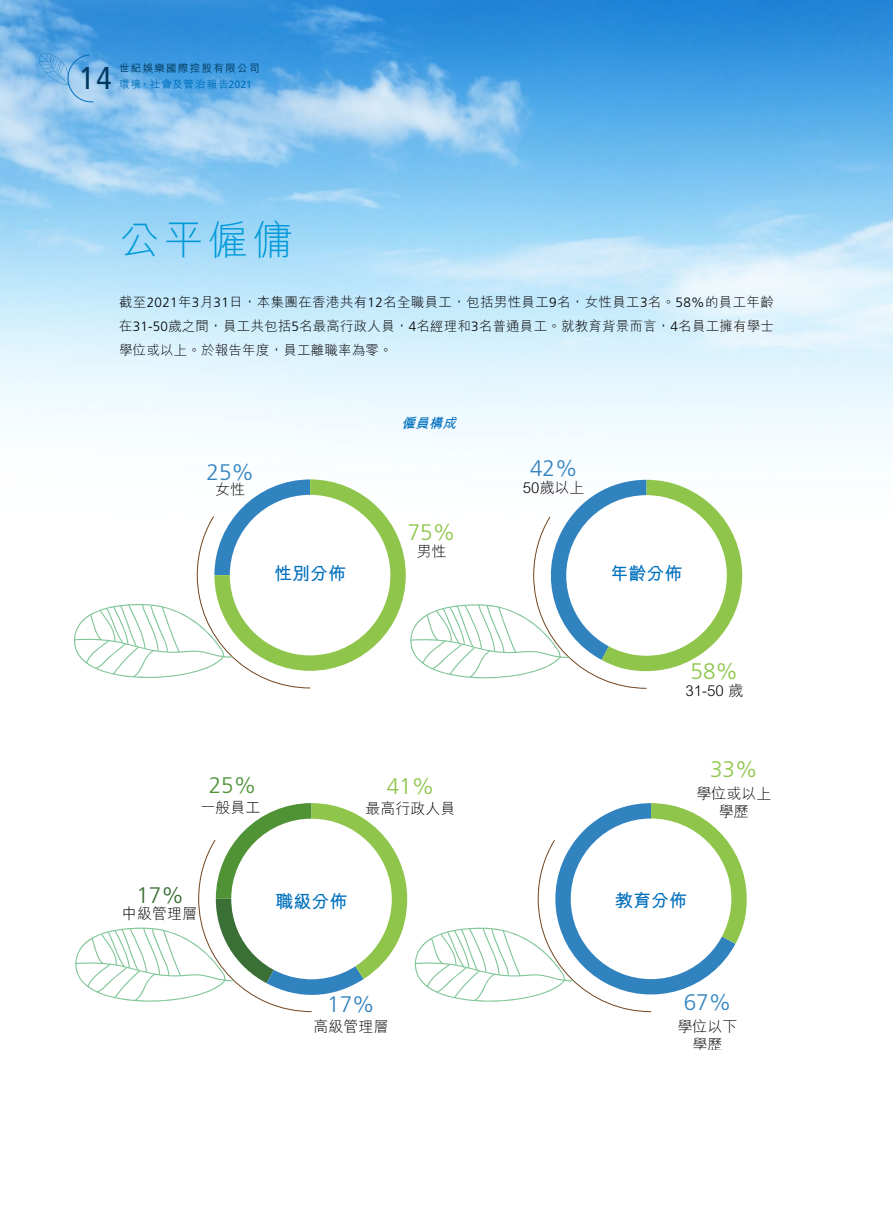
<style>
.page{position:relative;width:893px;height:1212px;background:#fff}
.page>*{position:absolute;margin:0;border:0;box-sizing:border-box;transform-origin:0 0}
.t1{font:300 40.5px "M Hei HK";color:#0099d9}
.t2{font:condensed 31.5px "Frutiger LT Std";color:#00395d}
.t3{font:300 22.5px "Frutiger LT Std";color:#8ec54a}
.t4{font:300 22.5px "Frutiger LT Std";color:#3183c0}
.t5{font:300 22.5px "Frutiger LT Std";color:#3a6f35}
.t6{font:300 22.5px "Frutiger LT Std";color:#509337}
.t7{font:700 18px "M Hei HK";color:#0070bd}
.t8{font:300 15px/18px "M Hei HK";color:#000;text-align:center}
.t9{font:300 13.5px/24px "M Hei HK";letter-spacing:.015em;color:#000;text-align:justify}
.t10{font:italic 700 13.5px "M Hei HK";color:#0070bd}
.t11{font:500 10.5px "M Hei HK";letter-spacing:.1em;color:#0070bd}
.t12{font:500 10.5px "M Hei HK";letter-spacing:.125em;color:#00395d}
.s1{font-family:"Frutiger LT Std";font-weight:400}
.s2{font-family:"Frutiger LT Std"}
</style>
<div class="page">
<img style="left:0;top:0;width:893px;height:576px">
<svg style="left:39px;top:53px;width:55px;height:50px;background:#85bde9"></svg>
<svg style="left:74px;top:479px;width:668px;height:210px"></svg>
<svg style="left:75px;top:803px;width:332px;height:209px"></svg>
<svg style="left:414px;top:803px;width:333px;height:209px"></svg>
<p class="t12" style="left:119px;top:61px;width:142px">世紀娛樂國際控股有限公司</p>
<h2 class="t2" style="left:80px;top:60px;width:33px">14</h2>
<p class="t11" style="left:119px;top:76px;width:134px">環境、社會及管治報告<span class="s1">2021</span></p>
<h1 class="t1" style="left:119px;top:212px;width:176px">公平僱傭</h1>
<p class="t9" style="left:119px;top:289px;width:656px">截至<span class="s2">2021</span>年<span class="s2">3</span>月<span class="s2">31</span>日，本集團在香港共有<span class="s2">12</span>名全職員工，包括男性員工<span class="s2">9</span>名，女性員工<span class="s2">3</span>名。<span class="s2">58%</span>的員工年齡在<span class="s2">31-50</span>歲之間，員工共包括<span class="s2">5</span>名最高行政人員，<span class="s2">4</span>名經理和<span class="s2">3</span>名普通員工。就教育背景而言，<span class="s2">4</span>名員工擁有學士學位或以上。於報告年度，員工離職率為零。</p>
<h3 class="t4" style="left:207px;top:459px;width:49px">25%</h3>
<p class="t8" style="left:215px;top:480px;width:31px">女性</p>
<p class="t10" style="left:401px;top:413px;width:61px">僱員構成</p>
<h3 class="t3" style="left:408px;top:519px;width:49px">75%</h3>
<p class="t8" style="left:417px;top:542px;width:31px">男性</p>
<h3 class="t4" style="left:530px;top:456px;width:49px">42%</h3>
<p class="t8" style="left:523px;top:478px;width:63px">50歲以上</p>
<h3 class="t7" style="left:274px;top:560px;width:73px">性別分佈</h3>
<h3 class="t7" style="left:610px;top:560px;width:73px">年齡分佈</h3>
<h3 class="t6" style="left:209px;top:772px;width:49px">25%</h3>
<p class="t8" style="left:201px;top:798px;width:61px">一般員工</p>
<h3 class="t3" style="left:387px;top:773px;width:49px">41%</h3>
<p class="t8" style="left:365px;top:798px;width:91px">最高行政人員</p>
<h3 class="t3" style="left:690px;top:659px;width:49px">58%</h3>
<p class="t8" style="left:685px;top:680px;width:59px">31-50 歲</p>
<h3 class="t3" style="left:710px;top:757px;width:49px">33%</h3>
<p class="t8" style="left:696px;top:784px;width:76px">學位或以上學歷</p>
<h3 class="t5" style="left:136px;top:883px;width:49px">17%</h3>
<p class="t8" style="left:122px;top:903px;width:76px">中級管理層</p>
<h3 class="t7" style="left:275px;top:888px;width:73px">職級分佈</h3>
<h3 class="t7" style="left:615px;top:888px;width:73px">教育分佈</h3>
<h3 class="t4" style="left:327px;top:992px;width:49px">17%</h3>
<p class="t8" style="left:313px;top:1017px;width:77px">高級管理層</p>
<h3 class="t4" style="left:684px;top:989px;width:49px">67%</h3>
<p class="t8" style="left:677px;top:1017px;width:61px">學位以下學歷</p>
</div>
